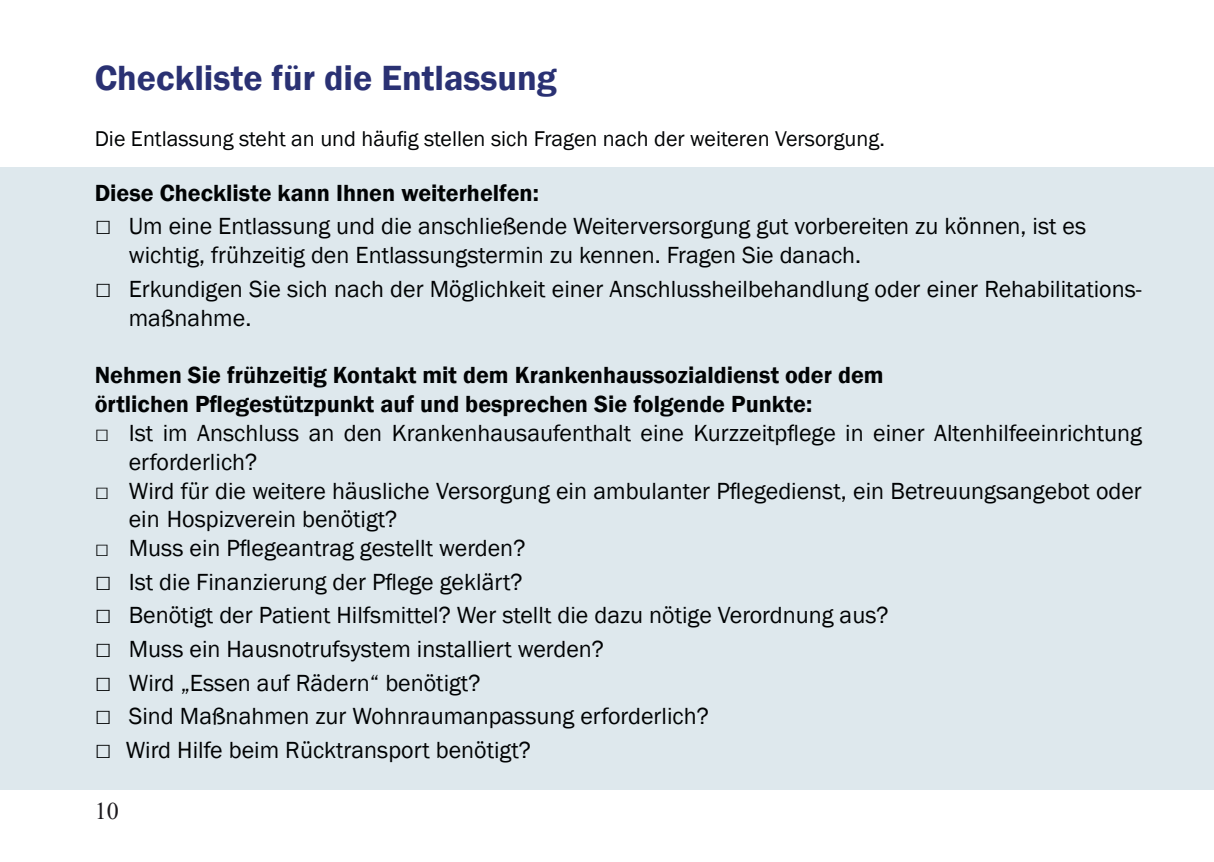
<style>
.page{position:relative;width:1214px;height:862px;background:#fff}
.page>*{position:absolute;margin:0;border:0;box-sizing:border-box;transform-origin:0 0}
.t1{font:600 36px "Franklin Gothic";color:#2a3173}
.t2{font:24px/28.8px "Franklin Gothic";color:#010304}
.t3{font:600 24px/28.8px "Franklin Gothic";color:#010304}
.t4{font:24px "Times New Roman";color:#1b181c}
.t5{font:22px "Franklin Gothic";color:#010304}
.s1{font-size:28px}
</style>
<div class="page">
<div style="left:0;top:167px;width:1213px;height:622px;background:#dee8ed"></div>
<h1 class="t1" style="left:95px;top:56px;width:463px">Checkliste für die Entlassung</h1>
<p class="t5" style="left:95px;top:125px;width:791px">Die Entlassung steht an und häufig stellen sich Fragen nach der weiteren Versorgung.</p>
<p class="t3" style="left:95px;top:179px;width:445px">Diese Checkliste kann Ihnen weiterhelfen:</p>
<p class="t2" style="left:129px;top:213px;width:958px;text-indent:-34px"><span class="s1">□</span> Um eine Entlassung und die anschließende Weiterversorgung gut vorbereiten zu können, ist es wichtig, frühzeitig den Entlassungstermin zu kennen. Fragen Sie danach.</p>
<p class="t2" style="left:129px;top:275px;width:1014px;text-indent:-34px"><span class="s1">□</span> Erkundigen Sie sich nach der Möglichkeit einer Anschlussheilbehandlung oder einer Rehabilitations&shy;maßnahme.</p>
<p class="t3" style="left:95px;top:361px;width:790px">Nehmen Sie frühzeitig Kontakt mit dem Krankenhaussozialdienst oder dem örtlichen Pflegestützpunkt auf und besprechen Sie folgende Punkte:</p>
<p class="t2" style="left:129px;top:419px;width:1014px;text-indent:-34px">□ Ist im Anschluss an den Krankenhausaufenthalt eine Kurzzeitpflege in einer Altenhilfeeinrichtung erforderlich?</p>
<p class="t2" style="left:129px;top:477px;width:1014px;text-indent:-34px">□ Wird für die weitere häusliche Versorgung ein ambulanter Pflegedienst, ein Betreuungsangebot oder ein Hospizverein benötigt?</p>
<p class="t2" style="left:95px;top:534px;width:432px">□ Muss ein Pflegeantrag gestellt werden?</p>
<p class="t2" style="left:95px;top:568px;width:429px"><span class="s1">□</span> Ist die Finanzierung der Pflege geklärt?</p>
<p class="t2" style="left:95px;top:601px;width:795px"><span class="s1">□</span> Benötigt der Patient Hilfsmittel? Wer stellt die dazu nötige Verordnung aus?</p>
<p class="t2" style="left:95px;top:635px;width:511px"><span class="s1">□</span> Muss ein Hausnotrufsystem installiert werden?</p>
<p class="t2" style="left:95px;top:669px;width:387px"><span class="s1">□</span> Wird „Essen auf Rädern“ benötigt?</p>
<p class="t2" style="left:95px;top:702px;width:615px"><span class="s1">□</span> Sind Maßnahmen zur Wohnraumanpassung erforderlich?</p>
<p class="t2" style="left:95px;top:736px;width:437px"><span class="s1">□</span> Wird Hilfe beim Rücktransport benötigt?</p>
<p class="t4" style="left:95px;top:794px;width:25px">10</p>
</div>
